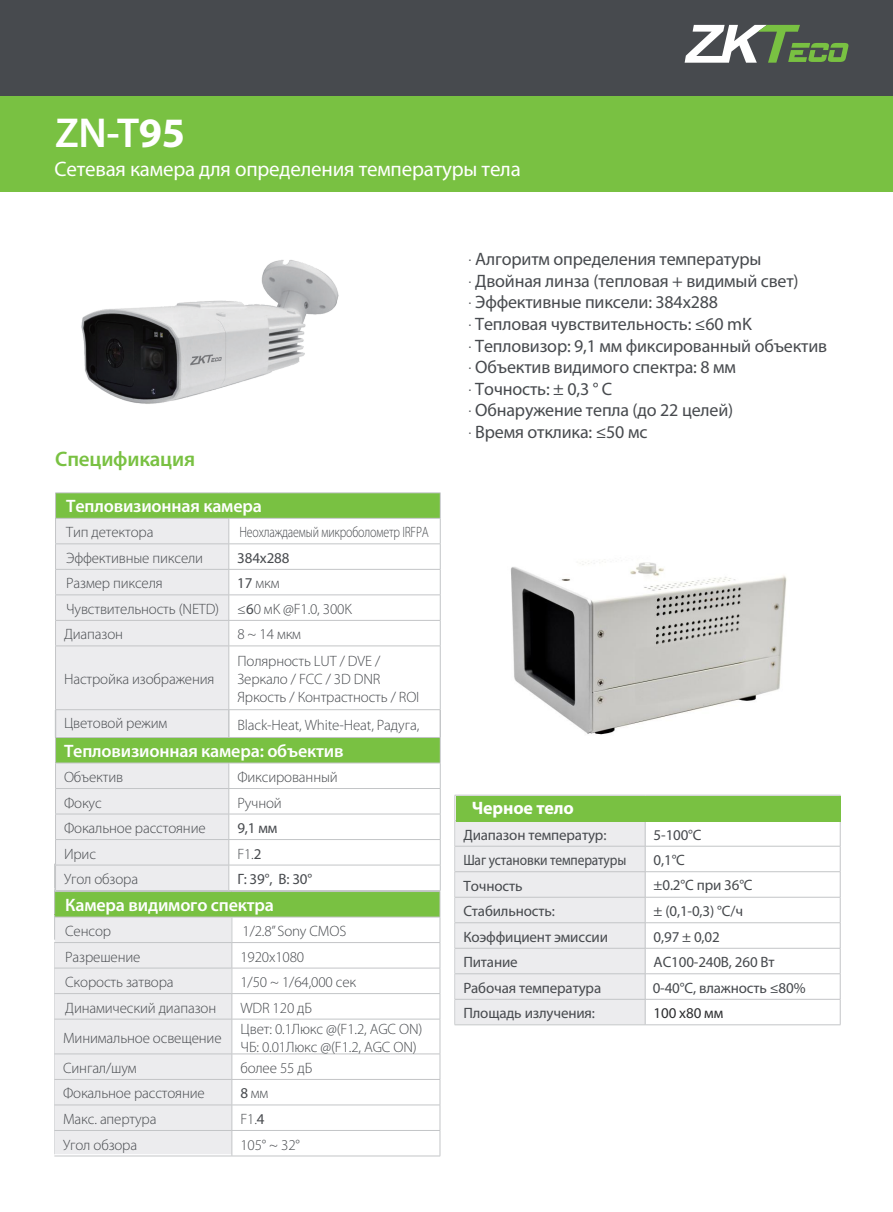
<style>
.page{position:relative;width:893px;height:1212px;background:#fff}
.page>*{position:absolute;margin:0;border:0;box-sizing:border-box;transform-origin:0 0}
.SPEC_Copy{font:600 42px "Myriad Pro";color:#fff}
.SPEC_Copy-2{font:21px "Myriad Pro";letter-spacing:-.01em;color:#fff}
.SPEC_Copy-3{font:600 21px "Myriad Pro";letter-spacing:-.01em;color:#79c142}
.SPEC_Copy-4{font:18px/21.6px "Myriad Pro";letter-spacing:-.01em;color:#474a4e}
.SPEC_Copy-5{font:600 18px "Myriad Pro";letter-spacing:-.01em;color:#fff}
.t1{font:700 18px "Myriad Pro";letter-spacing:-.01em;color:#fff}
.SPEC_Copy-6{font:300 15px/18px "Myriad Pro";letter-spacing:-.01em;color:#474a4e}
.SPEC_Copy-7{font:15px "Myriad Pro";letter-spacing:-.01em;color:#474a4e}
.SPEC_Copy-8{font:300 15px "Myriad Pro";letter-spacing:-.01em;color:#474a4e;scale:.8 1}
.SPEC_Copy-9{font:15px "Myriad Pro";letter-spacing:-.01em;color:#474a4e;scale:.9 1}
.t2{font:15px "Myriad Pro";letter-spacing:-.01em;color:#2d2e30}
.s1{font-weight:700}
.s2{font-weight:400}
.s3{font-weight:300}
</style>
<div class="page">
<div style="left:0;top:0;width:893px;height:96px;background:#474a4e"></div>
<svg style="left:684px;top:25px;width:164px;height:38px"></svg>
<div style="left:0;top:96px;width:893px;height:95px;background:#79c142"></div>
<div style="left:56px;top:493px;width:384px;height:25px;background:#79c142"></div>
<div style="left:56px;top:737px;width:384px;height:26px;background:#79c142"></div>
<hr style="left:55px;top:492px;width:174px;height:1px;background:#c3c5c7">
<hr style="left:229px;top:492px;width:212px;height:1px;background:#c3c5c7">
<hr style="left:229px;top:518px;width:212px;height:1px;background:#c3c5c7">
<hr style="left:229px;top:544px;width:212px;height:1px;background:#c3c5c7">
<hr style="left:229px;top:569px;width:212px;height:1px;background:#c3c5c7">
<hr style="left:229px;top:595px;width:212px;height:1px;background:#c3c5c7">
<hr style="left:229px;top:620px;width:212px;height:1px;background:#c3c5c7">
<svg style="left:440px;top:493px;width:1px;height:153px"></svg>
<hr style="left:229px;top:646px;width:212px;height:1px;background:#c3c5c7">
<hr style="left:440px;top:646px;width:1px;height:63px;background:#c3c5c7">
<hr style="left:229px;top:709px;width:212px;height:1px;background:#c3c5c7">
<hr style="left:229px;top:737px;width:212px;height:1px;background:#c3c5c7">
<hr style="left:229px;top:763px;width:212px;height:1px;background:#c3c5c7">
<hr style="left:229px;top:788px;width:212px;height:1px;background:#c3c5c7">
<hr style="left:229px;top:814px;width:212px;height:1px;background:#c3c5c7">
<hr style="left:229px;top:839px;width:212px;height:1px;background:#c3c5c7">
<hr style="left:229px;top:865px;width:212px;height:1px;background:#c3c5c7">
<hr style="left:229px;top:890px;width:212px;height:1px;background:#c3c5c7">
<div style="left:55px;top:891px;width:385px;height:26px;background:#79c142"></div>
<hr style="left:232px;top:891px;width:208px;height:1px;background:#c3c5c7">
<hr style="left:232px;top:917px;width:208px;height:1px;background:#c3c5c7">
<hr style="left:232px;top:942px;width:208px;height:1px;background:#c3c5c7">
<hr style="left:232px;top:968px;width:208px;height:1px;background:#c3c5c7">
<hr style="left:232px;top:993px;width:208px;height:1px;background:#c3c5c7">
<svg style="left:440px;top:710px;width:1px;height:309px"></svg>
<hr style="left:232px;top:1019px;width:208px;height:1px;background:#c3c5c7">
<hr style="left:440px;top:1019px;width:1px;height:35px;background:#c3c5c7">
<hr style="left:232px;top:1054px;width:208px;height:1px;background:#c3c5c7">
<hr style="left:232px;top:1079px;width:208px;height:1px;background:#c3c5c7">
<hr style="left:232px;top:1105px;width:208px;height:1px;background:#c3c5c7">
<hr style="left:232px;top:1130px;width:208px;height:1px;background:#c3c5c7">
<svg style="left:54px;top:493px;width:179px;height:663px;background:#dde5d9"></svg>
<svg style="left:440px;top:1054px;width:1px;height:102px"></svg>
<hr style="left:54px;top:1156px;width:178px;height:1px;background:#c3c5c7">
<hr style="left:232px;top:1156px;width:208px;height:1px;background:#c3c5c7">
<img style="left:81px;top:260px;width:258px;height:144px">
<hr style="left:645px;top:795px;width:195px;height:1px;background:#c3c5c7">
<hr style="left:645px;top:846px;width:195px;height:1px;background:#c3c5c7">
<hr style="left:645px;top:871px;width:195px;height:1px;background:#c3c5c7">
<hr style="left:645px;top:897px;width:195px;height:1px;background:#c3c5c7">
<hr style="left:645px;top:922px;width:195px;height:1px;background:#c3c5c7">
<hr style="left:645px;top:948px;width:195px;height:1px;background:#c3c5c7">
<hr style="left:645px;top:973px;width:195px;height:1px;background:#c3c5c7">
<hr style="left:645px;top:999px;width:195px;height:1px;background:#c3c5c7">
<svg style="left:455px;top:795px;width:191px;height:229px;background:#e9eaeb"></svg>
<svg style="left:840px;top:795px;width:1px;height:229px"></svg>
<hr style="left:455px;top:1024px;width:190px;height:1px;background:#c3c5c7">
<hr style="left:645px;top:1024px;width:195px;height:1px;background:#c3c5c7">
<div style="left:456px;top:796px;width:384px;height:25px;background:#79c142"></div>
<img style="left:511px;top:559px;width:276px;height:176px">
<p class="SPEC_Copy" style="left:55px;top:106px;width:131px">ZN-T<span class="s1">95</span></p>
<p class="SPEC_Copy-2" style="left:54px;top:156px;width:468px">Сетевая камера для определения температуры тела</p>
<p class="SPEC_Copy-3" style="left:55px;top:446px;width:141px">Спецификация</p>
<p class="SPEC_Copy-5" style="left:66px;top:495px;width:197px">Тепловизионная камера</p>
<p class="SPEC_Copy-6" style="left:66px;top:523px;width:89px">Тип детектора</p>
<p class="SPEC_Copy-8" style="left:239px;top:523px;width:238px">Неохлаждаемый микроболометр IRFPA</p>
<p class="SPEC_Copy-6" style="left:66px;top:549px;width:139px">Эффективные пиксели</p>
<p class="SPEC_Copy-7" style="left:237px;top:549px;width:54px">384х288</p>
<p class="SPEC_Copy-6" style="left:66px;top:574px;width:98px">Размер пикселя</p>
<p class="SPEC_Copy-6" style="left:237px;top:574px;width:44px"><span class="s2">17</span> мкм</p>
<p class="SPEC_Copy-6" style="left:66px;top:600px;width:155px">Чувствительность (NETD)</p>
<p class="SPEC_Copy-6" style="left:237px;top:600px;width:116px">≤<span class="s2">6</span>0 мK @F1.0, 300K</p>
<p class="SPEC_Copy-6" style="left:64px;top:625px;width:61px">Диапазон</p>
<p class="SPEC_Copy-6" style="left:237px;top:625px;width:65px">8 ~ 14 мкм</p>
<p class="SPEC_Copy-6" style="left:64px;top:670px;width:152px">Настройка изображения</p>
<p class="SPEC_Copy-6" style="left:237px;top:652px;width:183px">Полярность LUT / DVE /<br>Зеркало / FCC / 3D DNR<br>Яркость / Контрастность / ROI</p>
<p class="SPEC_Copy-6" style="left:64px;top:714px;width:105px">Цветовой режим</p>
<p class="SPEC_Copy-6" style="left:237px;top:715px;width:183px">Black-Heat, White-Heat, Радуга,</p>
<p class="SPEC_Copy-5" style="left:64px;top:739px;width:281px">Тепловизионная камера: объектив</p>
<p class="SPEC_Copy-6" style="left:64px;top:768px;width:61px">Объектив</p>
<p class="SPEC_Copy-6" style="left:237px;top:768px;width:102px">Фиксированный</p>
<p class="SPEC_Copy-6" style="left:64px;top:793px;width:39px">Фокус</p>
<p class="SPEC_Copy-6" style="left:237px;top:793px;width:46px">Ручной</p>
<p class="SPEC_Copy-6" style="left:64px;top:819px;width:143px">Фокальное расстояние</p>
<p class="SPEC_Copy-7" style="left:237px;top:819px;width:42px">9,1 мм</p>
<p class="SPEC_Copy-6" style="left:64px;top:844px;width:34px">Ирис</p>
<p class="SPEC_Copy-6" style="left:237px;top:844px;width:26px">F1.<span class="s2">2</span></p>
<p class="SPEC_Copy-6" style="left:64px;top:870px;width:76px">Угол обзора</p>
<p class="SPEC_Copy-7" style="left:237px;top:870px;width:76px">Г: 39°, В: 30°</p>
<p class="SPEC_Copy-5" style="left:65px;top:893px;width:210px">Камера видимого спектра</p>
<p class="SPEC_Copy-6" style="left:65px;top:922px;width:47px">Сенсор</p>
<p class="SPEC_Copy-6" style="left:242px;top:922px;width:105px">1/2.8” Sony CMOS</p>
<p class="SPEC_Copy-6" style="left:65px;top:947px;width:77px">Разрешение</p>
<p class="SPEC_Copy-6" style="left:240px;top:947px;width:65px">1920х1080</p>
<p class="SPEC_Copy-6" style="left:65px;top:973px;width:110px">Скорость затвора</p>
<p class="SPEC_Copy-6" style="left:240px;top:973px;width:117px">1/50 ~ 1/64,000 сек</p>
<p class="SPEC_Copy-6" style="left:65px;top:998px;width:152px">Динамический диапазон</p>
<p class="SPEC_Copy-6" style="left:240px;top:998px;width:73px">WDR 120 дБ</p>
<p class="SPEC_Copy-6" style="left:63px;top:1029px;width:160px">Минимальное освещение</p>
<p class="SPEC_Copy-6" style="left:241px;top:1020px;width:183px">Цвет: 0.1Люкс @(F1.2, AGC ON)<br>ЧБ: 0.01Люкс @(F1.2, AGC ON)</p>
<p class="SPEC_Copy-6" style="left:63px;top:1059px;width:75px">Сингал/шум</p>
<p class="SPEC_Copy-6" style="left:240px;top:1059px;width:74px">более 55 дБ</p>
<p class="SPEC_Copy-6" style="left:63px;top:1084px;width:143px">Фокальное расстояние</p>
<p class="SPEC_Copy-6" style="left:240px;top:1084px;width:30px"><span class="s2">8</span> мм</p>
<p class="SPEC_Copy-6" style="left:63px;top:1110px;width:95px">Макс. апертура</p>
<p class="SPEC_Copy-6" style="left:240px;top:1110px;width:26px">F1.<span class="s2">4</span></p>
<p class="SPEC_Copy-6" style="left:63px;top:1135px;width:76px">Угол обзора</p>
<p class="SPEC_Copy-6" style="left:240px;top:1135px;width:61px">105° ~ 32°</p>
<p class="SPEC_Copy-4" style="left:469px;top:248px;width:360px"><span class="s3">·</span> Алгоритм определения температуры<br><span class="s3">·</span> Двойная линза (тепловая + видимый свет)<br><span class="s3">·</span> Эффективные пиксели: 384х288<br><span class="s3">·</span> Тепловая чувствительность: ≤60 mK<br><span class="s3">·</span> Тепловизор: 9,1 мм фиксированный объектив <span class="s3">·</span> Объектив видимого спектра: 8 мм<br><span class="s3">·</span> Точность: ± 0,3 ° C<br><span class="s3">·</span> Обнаружение тепла (до 22 целей)<br><span class="s3">·</span> Время отклика: ≤50 мс</p>
<p class="t1" style="left:472px;top:796px;width:103px">Черное тело</p>
<p class="SPEC_Copy-7" style="left:463px;top:825px;width:145px">Диапазон температур:</p>
<p class="SPEC_Copy-7" style="left:654px;top:825px;width:49px">5-100°C</p>
<p class="SPEC_Copy-9" style="left:463px;top:851px;width:183px">Шаг установки температуры</p>
<p class="SPEC_Copy-7" style="left:654px;top:851px;width:33px">0,1°C</p>
<p class="SPEC_Copy-7" style="left:463px;top:876px;width:61px">Точность</p>
<p class="SPEC_Copy-7" style="left:654px;top:876px;width:100px">±0.2°C при 36°C</p>
<p class="SPEC_Copy-7" style="left:463px;top:902px;width:93px">Стабильность:</p>
<p class="SPEC_Copy-7" style="left:654px;top:902px;width:91px">± (0,1-0,3) °C/ч</p>
<p class="SPEC_Copy-7" style="left:463px;top:927px;width:146px">Коэффициент эмиссии</p>
<p class="SPEC_Copy-7" style="left:654px;top:927px;width:68px">0,97 ± 0,02</p>
<p class="SPEC_Copy-7" style="left:463px;top:953px;width:56px">Питание</p>
<p class="SPEC_Copy-7" style="left:654px;top:952px;width:123px">AC100-240В, 260 Вт</p>
<p class="SPEC_Copy-7" style="left:463px;top:978px;width:139px">Рабочая температура</p>
<p class="SPEC_Copy-7" style="left:653px;top:978px;width:154px">0-40°C, влажность ≤80%</p>
<p class="SPEC_Copy-7" style="left:463px;top:1004px;width:133px">Площадь излучения:</p>
<p class="t2" style="left:654px;top:1004px;width:71px">100 х80 мм</p>
</div>
